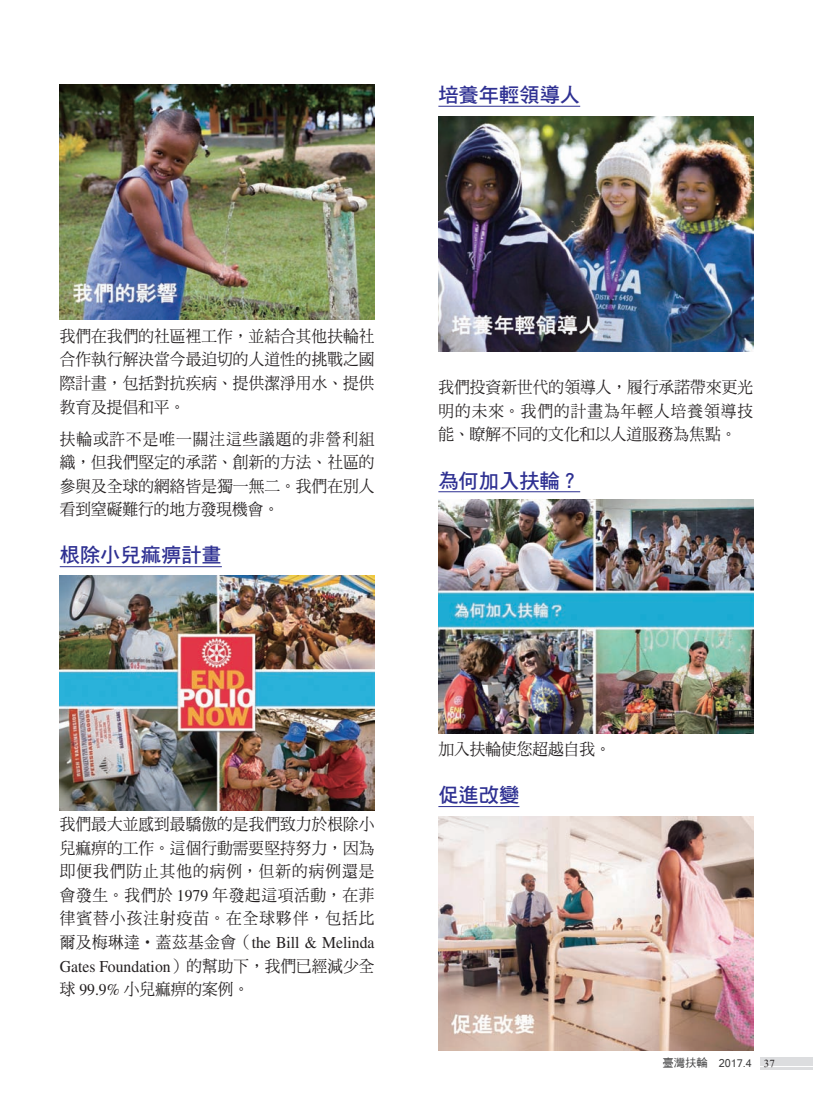
<style>
.page{position:relative;width:813px;height:1105px;background:#fff}
.page>*{position:absolute;margin:0;border:0;box-sizing:border-box;transform-origin:0 0}
.t1{font:20.25px "DF Hei Std W7";color:#2e3092}
.t2{font:16.5px/23.5px "DF Ming Std W5";letter-spacing:.005em;color:#231f20;text-align:justify;scale:.95 1}
.t3{font:16.5px/23.5px "Times LT Std";color:#231f20;scale:.95 1}
.t4{font:12px "Latha";color:#3e3e3f}
.s1{font-family:"Times LT Std"}
.s2{font-family:"DF Ming Std W5"}
.s3{font-family:"DF Hei Md HK BF";font-size:11.25px}
.s4{font-family:"Aparajita";font-size:13.5px;color:#231f20}
</style>
<div class="page">
<hr style="left:60px;top:566px;width:162px;height:1px;background:#2e3092">
<hr style="left:438px;top:106px;width:142px;height:1px;background:#2e3092">
<hr style="left:438px;top:491px;width:142px;height:1px;background:#2e3092">
<hr style="left:438px;top:806px;width:81px;height:1px;background:#2e3092">
<img style="left:60px;top:85px;width:314px;height:234px">
<img style="left:60px;top:576px;width:314px;height:234px">
<img style="left:438px;top:116px;width:315px;height:235px">
<img style="left:438px;top:499px;width:315px;height:235px">
<img style="left:438px;top:816px;width:315px;height:234px">
<div style="left:759px;top:1056px;width:54px;height:9px;background:#dcdddf"></div>
<hr style="left:759px;top:1067px;width:54px;height:2px;background:#dcdddf">
<p class="t1" style="left:438px;top:84px;width:143px">培養年輕領導人</p>
<p class="t2" style="left:60px;top:324px;width:333px">我們在我們的社區裡工作，並結合其他扶輪社合作執行解決當今最迫切的人道性的挑戰之國際計畫，包括對抗疾病、提供潔淨用水、提供教育及提倡和平。</p>
<p class="t2" style="left:60px;top:426px;width:333px">扶輪或許不是唯一關注這些議題的非營利組織，但我們堅定的承諾、創新的方法、社區的參與及全球的網絡皆是獨一無二。我們在別人看到窒礙難行的地方發現機會。</p>
<p class="t1" style="left:60px;top:544px;width:164px">根除小兒痲痹計畫</p>
<p class="t2" style="left:438px;top:375px;width:333px">我們投資新世代的領導人，履行承諾帶來更光明的未來。我們的計畫為年輕人培養領導技能、瞭解不同的文化和以人道服務為焦點。</p>
<p class="t1" style="left:438px;top:469px;width:143px">為何加入扶輪？</p>
<p class="t2" style="left:60px;top:812px;width:333px">我們最大並感到最驕傲的是我們致力於根除小兒痲痹的工作。這個行動需要堅持努力，因為即便我們防止其他的病例，但新的病例還是會發生。我們於 <span class="s1">1979</span> 年發起這項活動，在菲律賓替小孩注射疫苗。在全球夥伴，包括比</p>
<p class="t3" style="left:60px;top:930px;width:333px"><span class="s2">爾及梅琳達•蓋茲基金會（</span>the Bill &amp; Melinda<br>Gates Foundation<span class="s2">）的幫助下，我們已經減少全</span></p>
<p class="t2" style="left:60px;top:977px;width:201px">球 <span class="s1">99.9%</span> 小兒痲痹的案例。</p>
<p class="t2" style="left:438px;top:737px;width:183px">加入扶輪使您超越自我。</p>
<p class="t1" style="left:438px;top:784px;width:82px">促進改變</p>
<p class="t4" style="left:662px;top:1053px;width:114px"><span class="s3">臺灣扶輪　</span>2017.4 <span class="s4">37</span></p>
</div>
